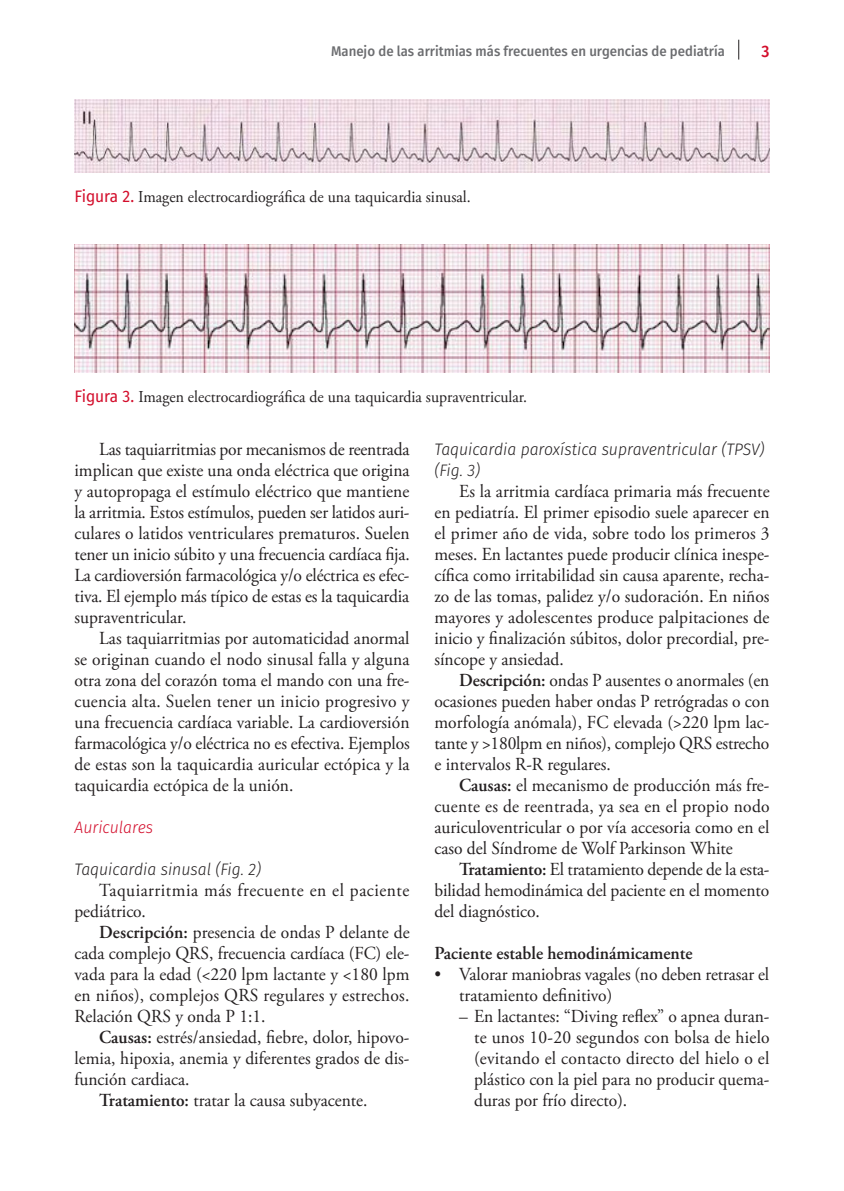
<style>
.page{position:relative;width:844px;height:1191px;background:#fff}
.page>*{position:absolute;margin:0;border:0;box-sizing:border-box;transform-origin:0 0}
.tx{font:18.38px/21px "Adobe Garamond Pro";color:#231f20;text-align:justify;scale:.95 1}
.tx-2{font:18.38px/21px "Adobe Garamond Pro";letter-spacing:.03em;color:#231f20;scale:.95 1}
.tx-3{font:600 18.38px "Adobe Garamond Pro";color:#231f20;scale:.95 1}
.fig_pie{font:16.62px "Adobe Garamond Pro";color:#231f20;scale:.95 1}
.parra_4{font:italic 300 16.62px/21px "Trujillo";color:#231f20;scale:.95 1}
.parra_3{font:italic 300 16.62px "Trujillo";color:#d30d2b;scale:.95 1}
.t1{font:500 16.62px "Trujillo";color:#d30d2b;scale:.95 1}
.t2{font:500 14px "Trujillo";color:#6c6d70;scale:.95 1}
.s1{font-family:"Trujillo";color:#d30d2b}
.s2{font-weight:600}
</style>
<div class="page">
<svg style="left:738px;top:40px;width:1px;height:20px"></svg>
<img style="left:74px;top:99px;width:695px;height:74px">
<img style="left:74px;top:244px;width:695px;height:128px">
<p class="t2" style="left:331px;top:40px;width:416px">Manejo de las arritmias más frecuentes en urgencias de pediatría</p>
<p class="t1" style="left:761px;top:38px;width:10px">3</p>
<p class="fig_pie" style="left:74px;top:186px;width:418px"><span class="s1">Figura 2.</span> Imagen electrocardiográfica de una taquicardia sinusal.</p>
<p class="fig_pie" style="left:74px;top:387px;width:478px"><span class="s1">Figura 3.</span> Imagen electrocardiográfica de una taquicardia supraventricular.</p>
<p class="tx" style="left:74px;top:439px;width:354px;text-indent:25px">Las taquiarritmias por mecanismos de reentrada implican que existe una onda eléctrica que origina y autopropaga el estímulo eléctrico que mantiene la arritmia. Estos estímulos, pueden ser latidos auri&shy;culares o latidos ventriculares prematuros. Suelen tener un inicio súbito y una frecuencia cardíaca fija.<br>La cardioversión farmacológica y/o eléctrica es efec&shy;tiva. El ejemplo más típico de estas es la taquicardia supraventricular.</p>
<p class="tx" style="left:74px;top:628px;width:354px;text-indent:25px">Las taquiarritmias por automaticidad anormal se originan cuando el nodo sinusal falla y alguna otra zona del corazón toma el mando con una fre&shy;cuencia alta. Suelen tener un inicio progresivo y una frecuencia cardíaca variable. La cardioversión farmacológica y/o eléctrica no es efectiva. Ejemplos de estas son la taquicardia auricular ectópica y la taquicardia ectópica de la unión.</p>
<p class="parra_3" style="left:74px;top:816px;width:84px">Auriculares</p>
<p class="parra_4" style="left:74px;top:859px;width:198px">Taquicardia sinusal (Fig. 2)</p>
<p class="tx-2" style="left:74px;top:880px;width:354px;text-indent:25px">Taquiarritmia más frecuente en el paciente pediátrico.</p>
<p class="tx" style="left:74px;top:922px;width:354px;text-indent:25px"><span class="s2">Descripción:</span> presencia de ondas P delante de cada complejo QRS, frecuencia cardíaca (FC) ele&shy;vada para la edad (&lt;220 lpm lactante y &lt;180 lpm en niños), complejos QRS regulares y estrechos.<br>Relación QRS y onda P 1:1.</p>
<p class="tx" style="left:74px;top:1027px;width:354px;text-indent:25px"><span class="s2">Causas:</span> estrés/ansiedad, fiebre, dolor, hipovo&shy;lemia, hipoxia, anemia y diferentes grados de dis&shy;función cardiaca.</p>
<p class="tx" style="left:99px;top:1090px;width:284px"><span class="s2">Tratamiento:</span> tratar la causa subyacente.</p>
<p class="parra_4" style="left:434px;top:439px;width:349px">Taquicardia paroxística supraventricular (TPSV) (Fig. 3)</p>
<p class="tx" style="left:434px;top:481px;width:354px;text-indent:25px">Es la arritmia cardíaca primaria más frecuente en pediatría. El primer episodio suele aparecer en el primer año de vida, sobre todo los primeros 3 meses. En lactantes puede producir clínica inespe&shy;cífica como irritabilidad sin causa aparente, recha&shy;zo de las tomas, palidez y/o sudoración. En niños mayores y adolescentes produce palpitaciones de inicio y finalización súbitos, dolor precordial, pre&shy;síncope y ansiedad.</p>
<p class="tx" style="left:434px;top:670px;width:354px;text-indent:25px"><span class="s2">Descripción:</span> ondas P ausentes o anormales (en ocasiones pueden haber ondas P retrógradas o con morfología anómala), FC elevada (&gt;220 lpm lac&shy;tante y &gt;180lpm en niños), complejo QRS estrecho e intervalos R-R regulares.</p>
<p class="tx" style="left:434px;top:775px;width:354px;text-indent:25px"><span class="s2">Causas:</span> el mecanismo de producción más fre&shy;cuente es de reentrada, ya sea en el propio nodo auriculoventricular o por vía accesoria como en el caso del Síndrome de Wolf Parkinson White</p>
<p class="tx" style="left:434px;top:859px;width:354px;text-indent:25px"><span class="s2">Tratamiento:</span> El tratamiento depende de la esta&shy;bilidad hemodinámica del paciente en el momento del diagnóstico.</p>
<p class="tx-3" style="left:434px;top:943px;width:273px">Paciente estable hemodinámicamente</p>
<p class="tx" style="left:459px;top:964px;width:328px;text-indent:-25px">• Valorar maniobras vagales (no deben retrasar el tratamiento definitivo)</p>
<p class="tx" style="left:474px;top:1006px;width:312px;text-indent:-15px">– En lactantes: “Diving reflex” o apnea duran&shy;te unos 10-20 segundos con bolsa de hielo (evitando el contacto directo del hielo o el plástico con la piel para no producir quema&shy;duras por frío directo).</p>
</div>
